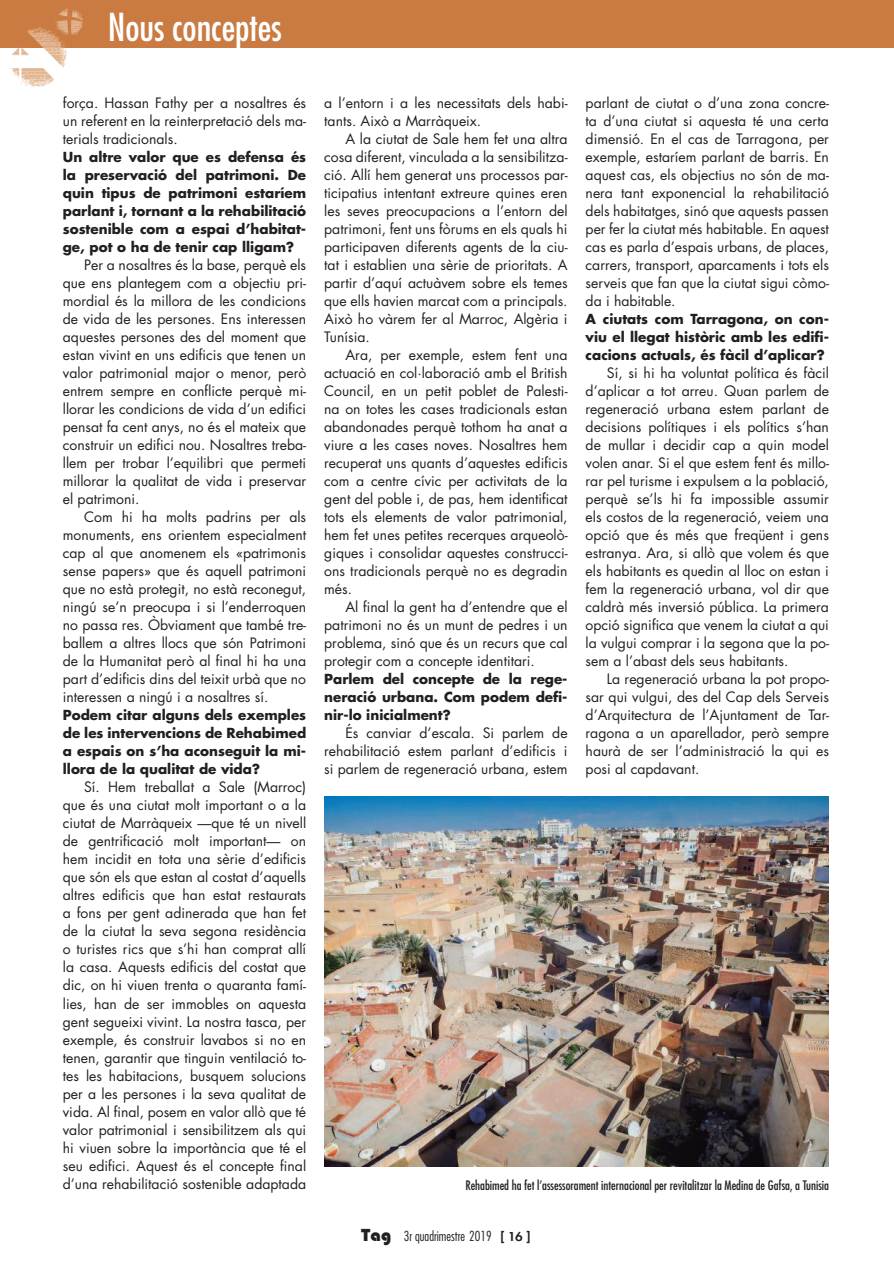
<style>
.page{position:relative;width:894px;height:1265px;background:#fff}
.page>*{position:absolute;margin:0;border:0;box-sizing:border-box;transform-origin:0 0}
.t1{font:condensed 37.5px "Futura";color:#fff}
.t2{font:13.95px/18px "Futura";color:#231f20;text-align:justify}
.t3{font:700 13.5px/18px "Futura";color:#231f20;text-align:justify}
.t4{font:300 condensed 13.5px "Futura";color:#231f20}
.t5{font:condensed 12.75px "Futura";color:#231f20}
.s1{font-family:"Bauhaus 93";font-weight:400;font-stretch:normal;font-size:18px}
.s2{font-weight:600;font-stretch:normal}
</style>
<div class="page">
<div style="left:0;top:0;width:892px;height:47px;background:#ca7b42"></div>
<img style="left:324px;top:797px;width:504px;height:370px">
<hr style="left:892px;top:0;width:1px;height:47px;background:#ca7b42">
<svg style="left:10px;top:8px;width:73px;height:80px"></svg>
<h1 class="t1" style="left:108px;top:3px;width:175px">Nous conceptes</h1>
<p class="t2" style="left:63px;top:94px;width:245px">força. Hassan Fathy per a nosaltres és un referent en la reinterpretació dels ma&shy;terials tradicionals.</p>
<p class="t3" style="left:63px;top:148px;width:245px">Un altre valor que es defensa és la preservació del patrimoni. De quin tipus de patrimoni estaríem parlant i, tornant a la rehabilitació sostenible com a espai d’habitat&shy;ge, pot o ha de tenir cap lligam?</p>
<p class="t2" style="left:63px;top:256px;width:245px;text-indent:21px">Per a nosaltres és la base, perquè els que ens plantegem com a objectiu pri&shy;mordial és la millora de les condicions de vida de les persones. Ens interessen aquestes persones des del moment que estan vivint en uns edificis que tenen un valor patrimonial major o menor, però entrem sempre en conflicte perquè mi&shy;llorar les condicions de vida d’un edifici pensat fa cent anys, no és el mateix que construir un edifici nou. Nosaltres treba&shy;llem per trobar l’equilibri que permeti millorar la qualitat de vida i preservar el patrimoni.</p>
<p class="t2" style="left:63px;top:508px;width:245px;text-indent:21px">Com hi ha molts padrins per als monuments, ens orientem especialment cap al que anomenem els «patrimonis sense papers» que és aquell patrimoni que no està protegit, no està reconegut, ningú se’n preocupa i si l’enderroquen no passa res. Òbviament que també tre&shy;ballem a altres llocs que són Patrimoni de la Humanitat però al final hi ha una part d’edificis dins del teixit urbà que no interessen a ningú i a nosaltres sí.</p>
<p class="t3" style="left:63px;top:706px;width:245px">Podem citar alguns dels exemples de les intervencions de Rehabimed a espais on s’ha aconseguit la mi&shy;llora de la qualitat de vida?</p>
<p class="t2" style="left:63px;top:778px;width:245px;text-indent:21px">Sí. Hem treballat a Sale (Marroc) que és una ciutat molt important o a la ciutat de Marràqueix —que té un nivell de gentrificació molt important— on hem incidit en tota una sèrie d’edificis que són els que estan al costat d’aquells altres edificis que han estat restaurats a fons per gent adinerada que han fet de la ciutat la seva segona residència o turistes rics que s’hi han comprat allí la casa. Aquests edificis del costat que dic, on hi viuen trenta o quaranta famí&shy;lies, han de ser immobles on aquesta gent segueixi vivint. La nostra tasca, per exemple, és construir lavabos si no en tenen, garantir que tinguin ventilació to&shy;tes les habitacions, busquem solucions per a les persones i la seva qualitat de vida. Al final, posem en valor allò que té valor patrimonial i sensibilitzem als qui hi viuen sobre la importància que té el seu edifici. Aquest és el concepte final d’una rehabilitació sostenible adaptada</p>
<p class="t2" style="left:324px;top:94px;width:245px">a l’entorn i a les necessitats dels habi&shy;tants. Això a Marràqueix.</p>
<p class="t2" style="left:324px;top:130px;width:245px;text-indent:21px">A la ciutat de Sale hem fet una altra cosa diferent, vinculada a la sensibilitza&shy;ció. Allí hem generat uns processos par&shy;ticipatius intentant extreure quines eren les seves preocupacions a l’entorn del patrimoni, fent uns fòrums en els quals hi participaven diferents agents de la ciu&shy;tat i establien una sèrie de prioritats. A partir d’aquí actuàvem sobre els temes que ells havien marcat com a principals.<br>Això ho vàrem fer al Marroc, Algèria i Tunísia.</p>
<p class="t2" style="left:324px;top:346px;width:245px;text-indent:21px">Ara, per exemple, estem fent una actuació en col·laboració amb el British Council, en un petit poblet de Palesti&shy;na on totes les cases tradicionals estan abandonades perquè tothom ha anat a viure a les cases noves. Nosaltres hem recuperat uns quants d’aquestes edificis com a centre cívic per activitats de la gent del poble i, de pas, hem identificat tots els elements de valor patrimonial, hem fet unes petites recerques arqueolò&shy;giques i consolidar aquestes construcci&shy;ons tradicionals perquè no es degradin més.</p>
<p class="t2" style="left:324px;top:598px;width:245px;text-indent:21px">Al final la gent ha d’entendre que el patrimoni no és un munt de pedres i un problema, sinó que és un recurs que cal protegir com a concepte identitari.</p>
<p class="t3" style="left:324px;top:670px;width:245px">Parlem del concepte de la rege&shy;neració urbana. Com podem defi&shy;nir-lo inicialment?</p>
<p class="t2" style="left:324px;top:724px;width:245px;text-indent:21px">És canviar d’escala. Si parlem de rehabilitació estem parlant d’edificis i si parlem de regeneració urbana, estem</p>
<p class="t2" style="left:585px;top:94px;width:245px">parlant de ciutat o d’una zona concre&shy;ta d’una ciutat si aquesta té una certa dimensió. En el cas de Tarragona, per exemple, estaríem parlant de barris. En aquest cas, els objectius no són de ma&shy;nera tant exponencial la rehabilitació dels habitatges, sinó que aquests passen per fer la ciutat més habitable. En aquest cas es parla d’espais urbans, de places, carrers, transport, aparcaments i tots els serveis que fan que la ciutat sigui còmo&shy;da i habitable.</p>
<p class="t3" style="left:585px;top:310px;width:245px">A ciutats com Tarragona, on con&shy;viu el llegat històric amb les edifi&shy;cacions actuals, és fàcil d’aplicar?</p>
<p class="t2" style="left:585px;top:364px;width:245px;text-indent:21px">Sí, si hi ha voluntat política és fàcil d’aplicar a tot arreu. Quan parlem de regeneració urbana estem parlant de decisions polítiques i els polítics s’han de mullar i decidir cap a quin model volen anar. Si el que estem fent és millo&shy;rar pel turisme i expulsem a la població, perquè se’ls hi fa impossible assumir els costos de la regeneració, veiem una opció que és més que freqüent i gens estranya. Ara, si allò que volem és que els habitants es quedin al lloc on estan i fem la regeneració urbana, vol dir que caldrà més inversió pública. La primera opció significa que venem la ciutat a qui la vulgui comprar i la segona que la po&shy;sem a l’abast dels seus habitants.</p>
<p class="t2" style="left:585px;top:670px;width:245px;text-indent:21px">La regeneració urbana la pot propo&shy;sar qui vulgui, des del Cap dels Serveis d’Arquitectura de l’Ajuntament de Tar&shy;ragona a un aparellador, però sempre haurà de ser l’administració la qui es posi al capdavant.</p>
<p class="t5" style="left:465px;top:1177px;width:365px">Rehabimed ha fet l’assessorament internacional per revitalitzar la Medina de Gafsa, a Tunísia</p>
<p class="t4" style="left:361px;top:1227px;width:171px"><span class="s1">Tag</span> 3r quadrimestre 2019 <span class="s2">[ 16 ]</span></p>
</div>
